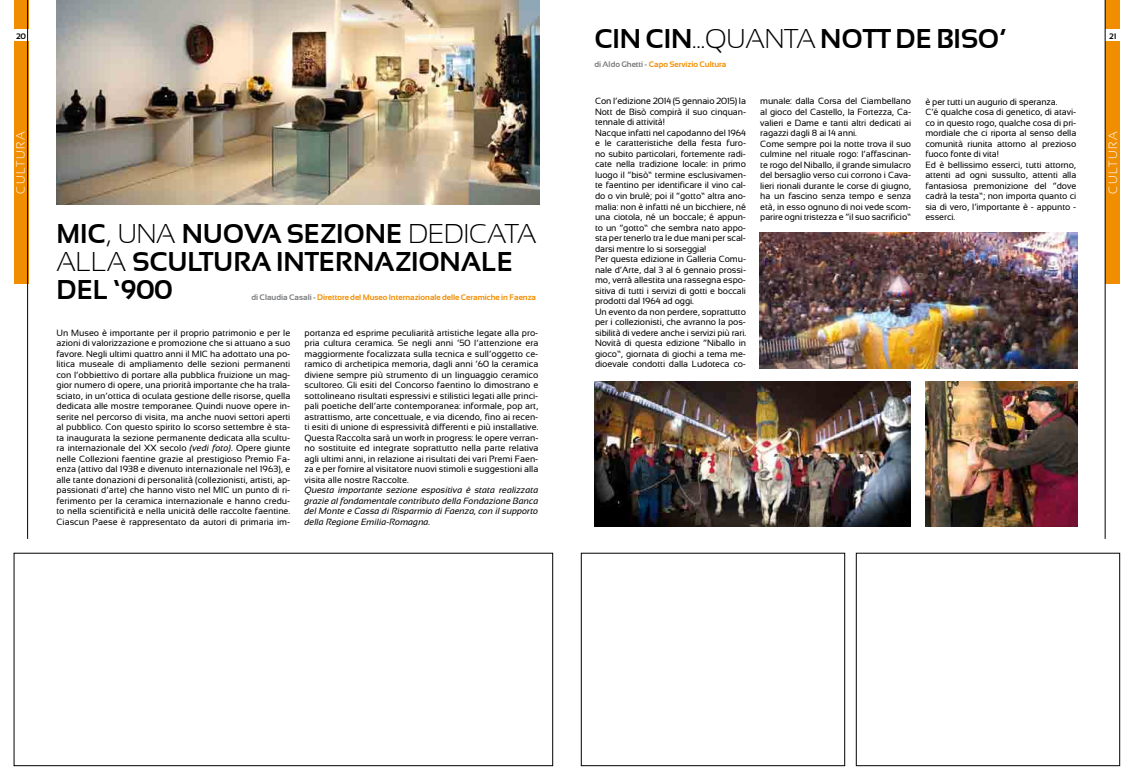
<style>
.page{position:relative;width:1134px;height:780px;background:#fff}
.page>*{position:absolute;margin:0;border:0;box-sizing:border-box;transform-origin:0 0}
.t1{font:700 27px "Sansation";letter-spacing:-.005em;color:#000}
.t2{font:300 27px "Sansation";letter-spacing:-.005em;color:#000}
.t3{font:300 12px "Sansation";letter-spacing:.14em;color:#fff}
.t4{font:9px/10.5px "Sansation";letter-spacing:-.01em;color:#000}
.t5{font:italic 9px/10.5px "Sansation";color:#000;text-align:justify}
.t6{font:700 8px "Sansation";color:#f18e00}
.t7{font:700 8px "Sansation";color:#000}
.s1{font-weight:300}
.s2{color:#7b7c7e}
.s3{font-style:italic}
.s4{font-weight:700}
</style>
<div class="page">
<img style="left:594px;top:381px;width:317px;height:145px">
<img style="left:925px;top:381px;width:152px;height:145px">
<div style="left:14px;top:41px;width:14px;height:242px;background:#f18e00"></div>
<div style="left:14px;top:0;width:14px;height:28px;background:#f18e00"></div>
<hr style="left:27px;top:0;width:1px;height:539px;background:#000">
<img style="left:56px;top:0;width:483px;height:204px">
<div style="left:1106px;top:41px;width:14px;height:242px;background:#f18e00"></div>
<div style="left:1106px;top:0;width:14px;height:28px;background:#f18e00"></div>
<div style="left:581px;top:553px;width:264px;height:212px;border:1px solid #000"></div>
<div style="left:856px;top:553px;width:264px;height:212px;border:1px solid #000"></div>
<hr style="left:1105px;top:0;width:1px;height:539px;background:#000">
<img style="left:760px;top:232px;width:317px;height:136px">
<p class="t7" style="left:16px;top:31px;width:11px">20</p>
<h2 class="t3" style="left:14px;top:194px;width:64px;rotate:-90deg">CULTURA</h2>
<h1 class="t1" style="left:56px;top:218px;width:146px">MIC<span class="s1">, UNA</span> nuova</h1>
<h1 class="t1" style="left:287px;top:218px;width:18px">sezione</h1>
<h1 class="t2" style="left:408px;top:219px;width:130px">DEDICATA</h1>
<h1 class="t1" style="left:56px;top:246px;width:86px"><span class="s1">ALLA</span> scultura</h1>
<h1 class="t1" style="left:276px;top:246px;width:18px">internazionale</h1>
<h1 class="t1" style="left:57px;top:274px;width:18px">del</h1>
<h1 class="t1" style="left:113px;top:274px;width:61px">‘900</h1>
<p class="t6" style="left:251px;top:292px;width:286px"><span class="s2">di Claudia Casali -</span> Direttore del Museo Internazionale delle Ceramiche in Faenza</p>
<p class="t4" style="left:56px;top:327px;width:235px;text-align:justify">Un Museo è importante per il proprio patrimonio e per le azioni di valorizzazione e promozione che si attuano a suo favore. Negli ultimi quattro anni il MIC ha adottato una po&shy;litica museale di ampliamento delle sezioni permanenti con l’obbiettivo di portare alla pubblica fruizione un mag&shy;gior numero di opere, una priorità importante che ha trala&shy;sciato, in un’ottica di oculata gestione delle risorse, quella dedicata alle mostre temporanee. Quindi nuove opere in&shy;serite nel percorso di visita, ma anche nuovi settori aperti al pubblico. Con questo spirito lo scorso settembre è sta&shy;ta inaugurata la sezione permanente dedicata alla scultu&shy;ra internazionale del XX secolo <span class="s3">(vedi foto)</span>. Opere giunte nelle Collezioni faentine grazie al prestigioso Premio Fa&shy;enza (attivo dal 1938 e divenuto internazionale nel 1963), e alle tante donazioni di personalità (collezionisti, artisti, ap&shy;passionati d’arte) che hanno visto nel MIC un punto di ri&shy;ferimento per la ceramica internazionale e hanno credu&shy;to nella scientificità e nella unicità delle raccolte faentine.<br>Ciascun Paese è rappresentato da autori di primaria im-</p>
<p class="t4" style="left:304px;top:327px;width:235px;text-align:justify">portanza ed esprime peculiarità artistiche legate alla pro&shy;pria cultura ceramica. Se negli anni ’50 l’attenzione era maggiormente focalizzata sulla tecnica e sull’oggetto ce&shy;ramico di archetipica memoria, dagli anni ’60 la ceramica diviene sempre più strumento di un linguaggio ceramico scultoreo. Gli esiti del Concorso faentino lo dimostrano e sottolineano risultati espressivi e stilistici legati alle princi&shy;pali poetiche dell’arte contemporanea: informale, pop art, astrattismo, arte concettuale, e via dicendo, fino ai recen&shy;ti esiti di unione di espressività differenti e più installative.<br>Questa Raccolta sarà un work in progress: le opere verran&shy;no sostituite ed integrate soprattutto nella parte relativa agli ultimi anni, in relazione ai risultati dei vari Premi Faen&shy;za e per fornire al visitatore nuovi stimoli e suggestioni alla visita alle nostre Raccolte.</p>
<p class="t5" style="left:304px;top:485px;width:235px">Questa importante sezione espositiva è stata realizzata grazie al fondamentale contributo della Fondazione Banca del Monte e Cassa di Risparmio di Faenza, con il supporto della Regione Emilia-Romagna.</p>
<h1 class="t2" style="left:594px;top:24px;width:151px"><span class="s4">CIN CIN</span>...QUAN</h1>
<h1 class="t1" style="left:784px;top:23px;width:224px"><span class="s1">TA</span> NOTT DE BISO’</h1>
<p class="t6" style="left:594px;top:59px;width:133px"><span class="s2">di Aldo Ghetti -</span> Capo Servizio Cultura</p>
<p class="t4" style="left:595px;top:96px;width:152px">Con l’edizione 2014 (5 gennaio 2015) la Nott de Bisò compirà il suo cinquan&shy;tennale di attività!<br>Nacque infatti nel capodanno del 1964 e le caratteristiche della festa furo&shy;no subito particolari, fortemente radi&shy;cate nella tradizione locale: in primo luogo il “bisò” termine esclusivamen&shy;te faentino per identificare il vino cal&shy;do o vin brulè; poi il “gotto” altra ano&shy;malia: non è infatti né un bicchiere, né una ciotola, né un boccale; é appun&shy;to un “gotto” che sembra nato appo&shy;sta per tenerlo tra le due mani per scal&shy;darsi mentre lo si sorseggia!<br>Per questa edizione in Galleria Comu&shy;nale d’Arte, dal 3 al 6 gennaio prossi&shy;mo, verrà allestita una rassegna espo&shy;sitiva di tutti i servizi di gotti e boccali prodotti dal 1964 ad oggi.<br>Un evento da non perdere, soprattutto per i collezionisti, che avranno la pos&shy;sibilità di vedere anche i servizi più rari.<br>Novità di questa edizione “Niballo in gioco”, giornata di giochi a tema me&shy;dioevale condotti dalla Ludoteca co-</p>
<p class="t4" style="left:760px;top:96px;width:152px">munale: dalla Corsa del Ciambellano al gioco del Castello, la Fortezza, Ca&shy;valieri e Dame e tanti altri dedicati ai ragazzi dagli 8 ai 14 anni.<br>Come sempre poi la notte trova il suo culmine nel rituale rogo: l’affascinan&shy;te rogo del Niballo, il grande simulacro del bersaglio verso cui corrono i Cava&shy;lieri rionali durante le corse di giugno, ha un fascino senza tempo e senza età, in esso ognuno di noi vede scom&shy;parire ogni tristezza e “il suo sacrificio”</p>
<p class="t4" style="left:925px;top:96px;width:152px">è per tutti un augurio di speranza.<br>C’é qualche cosa di genetico, di atavi&shy;co in questo rogo, qualche cosa di pri&shy;mordiale che ci riporta al senso della comunità riunita attorno al prezioso fuoco fonte di vita!<br>Ed è bellissimo esserci, tutti attorno, attenti ad ogni sussulto, attenti alla fantasiosa premonizione del “dove cadrà la testa”; non importa quanto ci sia di vero, l’importante è - appunto - esserci.</p>
<p class="t7" style="left:1109px;top:31px;width:8px">21</p>
<h2 class="t3" style="left:1106px;top:194px;width:64px;rotate:-90deg">CULTURA</h2>
</div>
